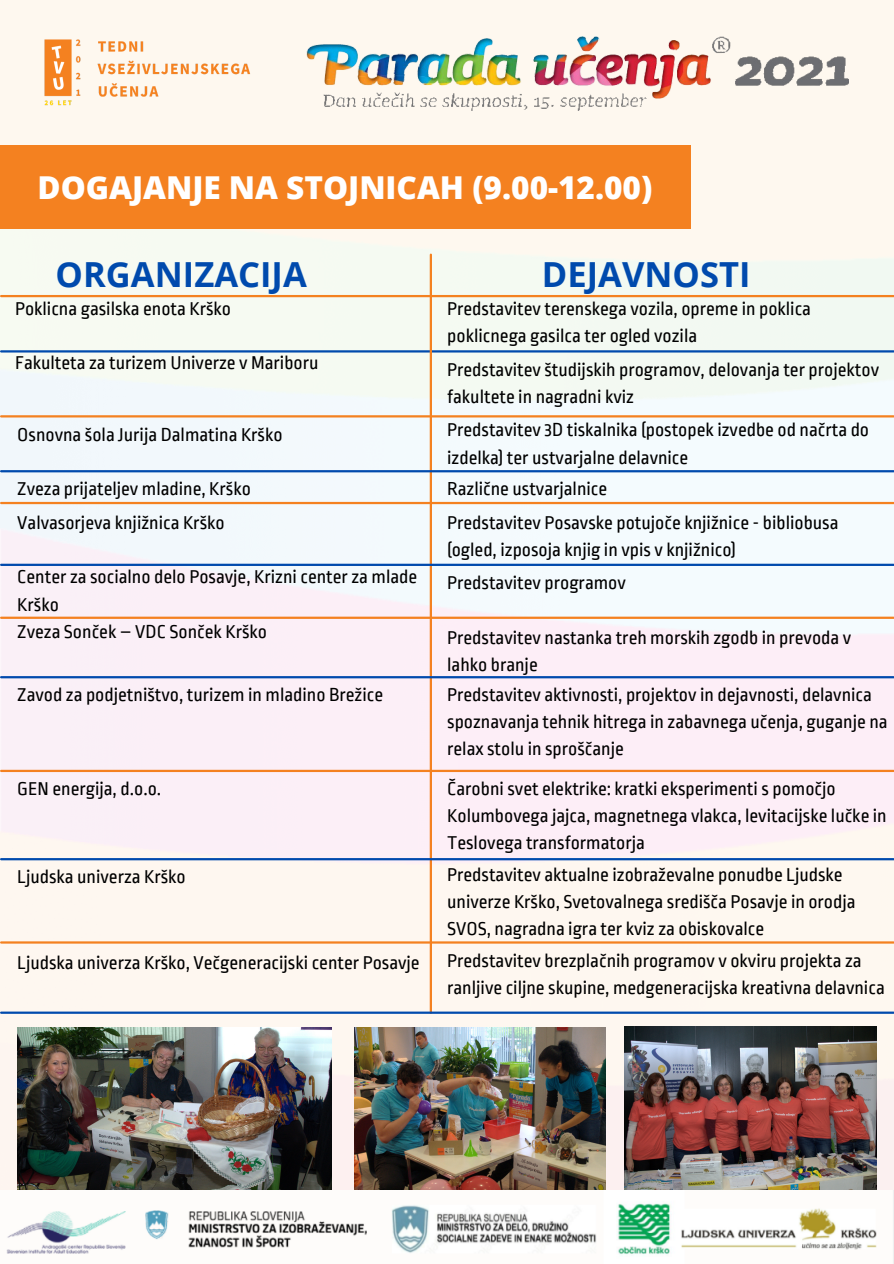
<style>
.page{position:relative;width:894px;height:1264px;background:#fff}
.page>*{position:absolute;margin:0;border:0;box-sizing:border-box;transform-origin:0 0}
.t1{font:700 34.5px "Open Sans";color:#004aad}
.t2{font:800 31.5px "Open Sans";color:#fff}
.t3{font:19.5px/27.3px "Ropa Sans";color:#000}
</style>
<div class="page">
<img style="left:0;top:0;width:893px;height:1190px">
<img style="left:307px;top:36px;width:541px;height:74px">
<img style="left:40px;top:34px;width:218px;height:76px">
<div style="left:0;top:145px;width:690px;height:84px;background:#f48120"></div>
<hr style="left:1px;top:295px;width:892px;height:2px;background:#f48120">
<hr style="left:1px;top:350px;width:892px;height:2px;background:#004aad">
<hr style="left:429px;top:255px;width:3px;height:757px;background:#f48120">
<hr style="left:1px;top:502px;width:892px;height:2px;background:#f48120">
<hr style="left:1px;top:470px;width:892px;height:2px;background:#004aad">
<hr style="left:1px;top:616px;width:892px;height:3px;background:#f48120">
<hr style="left:1px;top:563px;width:892px;height:3px;background:#004aad">
<hr style="left:1px;top:769px;width:892px;height:3px;background:#f48120">
<hr style="left:1px;top:676px;width:892px;height:2px;background:#004aad">
<hr style="left:1px;top:941px;width:892px;height:2px;background:#f48120">
<hr style="left:1px;top:858px;width:892px;height:2px;background:#004aad">
<hr style="left:1px;top:415px;width:892px;height:2px;background:#f48120">
<hr style="left:1px;top:1011px;width:892px;height:2px;background:#004aad">
<img style="left:17px;top:1027px;width:314px;height:163px">
<img style="left:355px;top:1027px;width:250px;height:163px">
<img style="left:624px;top:1026px;width:252px;height:164px">
<img style="left:6px;top:1203px;width:871px;height:52px">
<p class="t2" style="left:38px;top:165px;width:616px">DOGAJANJE NA STOJNICAH (9.00-12.00)</p>
<p class="t1" style="left:56px;top:250px;width:252px">ORGANIZACIJA</p>
<p class="t1" style="left:541px;top:250px;width:210px">DEJAVNOSTI</p>
<p class="t3" style="left:15px;top:295px;width:217px">Poklicna gasilska enota Krško</p>
<p class="t3" style="left:15px;top:350px;width:305px">Fakulteta za turizem Univerze v Mariboru</p>
<p class="t3" style="left:17px;top:421px;width:267px">Osnovna šola Jurija Dalmatina Krško</p>
<p class="t3" style="left:17px;top:475px;width:235px">Zveza prijateljev mladine, Krško</p>
<p class="t3" style="left:17px;top:509px;width:209px">Valvasorjeva knjižnica Krško</p>
<p class="t3" style="left:17px;top:563px;width:401px">Center za socialno delo Posavje, Krizni center za mlade<br>Krško</p>
<p class="t3" style="left:17px;top:618px;width:251px">Zveza Sonček – VDC Sonček Krško</p>
<p class="t3" style="left:17px;top:681px;width:367px">Zavod za podjetništvo, turizem in mladino Brežice</p>
<p class="t3" style="left:17px;top:775px;width:145px">GEN energija, d.o.o.</p>
<p class="t3" style="left:17px;top:863px;width:170px">Ljudska univerza Krško</p>
<p class="t3" style="left:17px;top:949px;width:404px">Ljudska univerza Krško, Večgeneracijski center Posavje</p>
<p class="t3" style="left:447px;top:295px;width:365px">Predstavitev terenskega vozila, opreme in poklica poklicnega gasilca ter ogled vozila</p>
<p class="t3" style="left:447px;top:356px;width:433px">Predstavitev študijskih programov, delovanja ter projektov fakultete in nagradni kviz</p>
<p class="t3" style="left:447px;top:417px;width:423px">Predstavitev 3D tiskalnika (postopek izvedbe od načrta do izdelka) ter ustvarjalne delavnice</p>
<p class="t3" style="left:447px;top:475px;width:161px">Različne ustvarjalnice</p>
<p class="t3" style="left:447px;top:509px;width:393px">Predstavitev Posavske potujoče knjižnice - bibliobusa (ogled, izposoja knjig in vpis v knjižnico)</p>
<p class="t3" style="left:447px;top:570px;width:180px">Predstavitev programov</p>
<p class="t3" style="left:447px;top:624px;width:405px">Predstavitev nastanka treh morskih zgodb in prevoda v lahko branje</p>
<p class="t3" style="left:447px;top:681px;width:442px">Predstavitev aktivnosti, projektov in dejavnosti, delavnica spoznavanja tehnik hitrega in zabavnega učenja, guganje na relax stolu in sproščanje</p>
<p class="t3" style="left:447px;top:775px;width:441px">Čarobni svet elektrike: kratki eksperimenti s pomočjo<br>Kolumbovega jajca, magnetnega vlakca, levitacijske lučke in<br>Teslovega transformatorja</p>
<p class="t3" style="left:447px;top:861px;width:410px">Predstavitev aktualne izobraževalne ponudbe Ljudske univerze Krško, Svetovalnega središča Posavje in orodja<br>SVOS, nagradna igra ter kviz za obiskovalce</p>
<p class="t3" style="left:447px;top:947px;width:439px">Predstavitev brezplačnih programov v okviru projekta za ranljive ciljne skupine, medgeneracijska kreativna delavnica</p>
</div>
